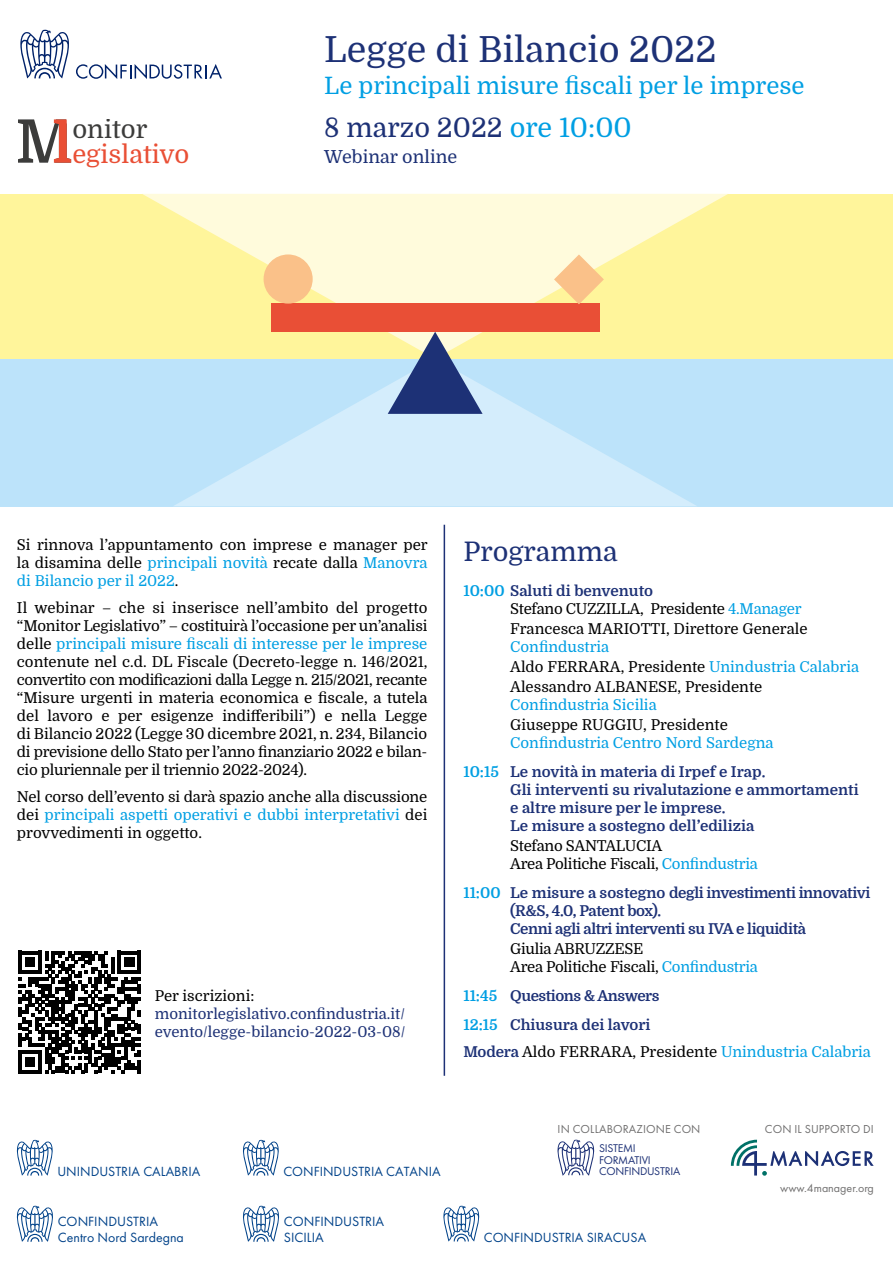
<style>
.page{position:relative;width:893px;height:1263px;background:#fff}
.page>*{position:absolute;margin:0;border:0;box-sizing:border-box;transform-origin:0 0}
.t1{font:36px "Domine";color:#1d3176}
.t2{font:27px "Domine";color:#1d3176}
.t3{font:25.65px "Domine";color:#e94f35}
.t4{font:25.65px "Domine";color:#3c3c3b}
.t5{font:24px "Domine";color:#009fe3}
.t6{font:18px "Domine";color:#1d3176}
.t7{font:15px/18px "Domine";color:#000;text-align:justify}
.t8{font:15px/18px "Domine";letter-spacing:-.02em;color:#000}
.t9{font:700 15px/18px "Domine";color:#1d3176}
.t10{font:700 15px/18px "Domine";letter-spacing:-.025em;color:#1d3176}
.t11{font:15px/29px "Domine";color:#009fe3}
.t12{font:15px/18px "Domine";color:#1d3176}
.t13{font:13.95px "Futura PT";color:#004289}
.t14{font:13.8px "Futura PT";color:#004289}
.t15{font:12px "Futura PT";letter-spacing:.01em;color:#706f6f}
.t16{font:11.7px/11.7px "Futura PT";letter-spacing:-.025em;color:#1d3176}
.s1{color:#009fe3}
.s2{font-weight:700;color:#009fe3}
.s3{font-weight:700;color:#1d3176}
.s4{font-weight:700}
</style>
<div class="page">
<hr style="left:444px;top:525px;width:1px;height:551px;background:#1d3176">
<svg style="left:19px;top:951px;width:122px;height:122px"></svg>
<svg style="left:557px;top:1140px;width:38px;height:36px"></svg>
<svg style="left:731px;top:1140px;width:143px;height:36px"></svg>
<div style="left:0;top:194px;width:893px;height:312px;background:#fff59b"></div>
<div style="left:0;top:359px;width:893px;height:147px;background:#bce3fa"></div>
<svg style="left:174px;top:385px;width:522px;height:121px;fill:#d4edfc"></svg>
<svg style="left:143px;top:194px;width:585px;height:110px;fill:#fffbdc"></svg>
<div style="left:271px;top:304px;width:329px;height:28px;background:#e94f36"></div>
<svg style="left:388px;top:332px;width:95px;height:82px"></svg>
<div style="left:264px;top:254px;width:49px;height:50px;background:#fac189;border-radius:50%"></div>
<svg style="left:554px;top:254px;width:50px;height:50px"></svg>
<svg style="left:18px;top:119px;width:53px;height:44px"></svg>
<svg style="left:20px;top:30px;width:49px;height:48px"></svg>
<svg style="left:76px;top:64px;width:146px;height:15px"></svg>
<svg style="left:243px;top:1140px;width:36px;height:35px"></svg>
<svg style="left:17px;top:1140px;width:36px;height:35px"></svg>
<svg style="left:17px;top:1206px;width:36px;height:36px"></svg>
<svg style="left:243px;top:1206px;width:36px;height:36px"></svg>
<svg style="left:443px;top:1206px;width:37px;height:35px"></svg>
<h3 class="t4" style="left:72px;top:115px;width:77px">onitor</h3>
<h3 class="t3" style="left:72px;top:140px;width:118px">egislativo</h3>
<h1 class="t1" style="left:324px;top:30px;width:394px">Legge di Bilancio 2022</h1>
<h3 class="t5" style="left:324px;top:72px;width:482px">Le principali misure fiscali per le imprese</h3>
<h2 class="t2" style="left:324px;top:113px;width:309px">8 marzo 2022 <span class="s1">ore 10:00</span></h2>
<p class="t6" style="left:324px;top:147px;width:134px">Webinar online</p>
<p class="t7" style="left:17px;top:536px;width:412px">Si rinnova l’appuntamento con imprese e manager per la disamina delle <span class="s1">principali novità</span> recate dalla <span class="s1">Manovra di Bilancio per il 2022</span>.</p>
<p class="t7" style="left:17px;top:599px;width:412px">Il webinar – che si inserisce nell’ambito del progetto “Monitor Legislativo” – costituirà l’occasione per un’analisi delle <span class="s1">principali misure fiscali di interesse per le imprese </span>contenute nel c.d. DL Fiscale (Decreto-legge n. 146/2021, convertito con modificazioni dalla Legge n. 215/2021, recante “Misure urgenti in materia economica e fiscale, a tutela del lavoro e per esigenze indifferibili”) e nella Legge di Bilancio 2022 (Legge 30 dicembre 2021, n. 234, Bilancio di previsione dello Stato per l’anno finanziario 2022 e bilan&shy;cio pluriennale per il triennio 2022-2024).</p>
<p class="t7" style="left:17px;top:788px;width:412px">Nel corso dell’evento si darà spazio anche alla discussione dei <span class="s1">principali aspetti operativi e dubbi interpretativi</span> dei provvedimenti in oggetto.</p>
<p class="t7" style="left:155px;top:987px;width:101px">Per iscrizioni:</p>
<p class="t12" style="left:155px;top:1005px;width:252px">monitorlegislativo.confindustria.it/ evento/legge-bilancio-2022-03-08/</p>
<h2 class="t2" style="left:463px;top:536px;width:156px">Programma</h2>
<p class="t8" style="left:510px;top:582px;width:293px;text-indent:-47px"><span class="s2">10:00</span> <span class="s3">Saluti di benvenuto<br></span>Stefano CUZZILLA, Presidente <span class="s1">4.Manager</span></p>
<p class="t7" style="left:510px;top:620px;width:299px">Francesca MARIOTTI, Direttore Generale</p>
<p class="t7" style="left:510px;top:637px;width:350px;line-height:20px;text-align:left"><span class="s1">Confindustria<br></span>Aldo FERRARA, Presidente <span class="s1">Unindustria Calabria<br></span>Alessandro ALBANESE, Presidente</p>
<p class="t11" style="left:510px;top:691px;width:148px">Confindustria Sicilia</p>
<p class="t7" style="left:510px;top:716px;width:219px">Giuseppe RUGGIU, Presidente</p>
<p class="t11" style="left:463px;top:729px;width:312px;text-indent:47px">Confindustria Centro Nord Sardegna<br><span class="s4">10:15</span> <span class="s3">Le novità in materia di Irpef e Irap.</span></p>
<p class="t9" style="left:510px;top:781px;width:350px">Gli interventi su rivalutazione e ammortamenti e altre misure per le imprese.<br>Le misure a sostegno dell’edilizia</p>
<p class="t8" style="left:510px;top:837px;width:249px">Stefano SANTALUCIA<br>Area Politiche Fiscali, <span class="s1">Confindustria</span></p>
<p class="t10" style="left:510px;top:884px;width:362px;text-indent:-47px"><span class="s1">11:00</span> Le misure a sostegno degli investimenti innovativi (R&amp;S, 4.0, Patent box).<br>Cenni agli altri interventi su IVA e liquidità</p>
<p class="t8" style="left:510px;top:940px;width:249px">Giulia ABRUZZESE<br>Area Politiche Fiscali, <span class="s1">Confindustria</span></p>
<p class="t9" style="left:463px;top:981px;width:198px;line-height:29px"><span class="s1">11:45</span> Questions &amp; Answers<br><span class="s1">12:15</span> Chiusura dei lavori</p>
<p class="t7" style="left:463px;top:1043px;width:409px"><span class="s3">Modera</span> Aldo FERRARA, Presidente <span class="s1">Unindustria Calabria</span></p>
<p class="t14" style="left:57px;top:1163px;width:145px">UNINDUSTRIA CALABRIA</p>
<p class="t14" style="left:283px;top:1163px;width:159px">CONFINDUSTRIA CATANIA</p>
<p class="t13" style="left:58px;top:1213px;width:102px">CONFINDUSTRIA</p>
<p class="t13" style="left:58px;top:1228px;width:128px">Centro Nord Sardegna</p>
<p class="t13" style="left:284px;top:1213px;width:102px">CONFINDUSTRIA</p>
<p class="t13" style="left:284px;top:1228px;width:42px">SICILIA</p>
<p class="t15" style="left:558px;top:1121px;width:144px">IN COLLABORAZIONE CON</p>
<p class="t15" style="left:765px;top:1121px;width:111px">CON IL SUPPORTO DI</p>
<p class="t16" style="left:599px;top:1142px;width:83px">SISTEMI<br>FORMATIVI<br>CONFINDUSTRIA</p>
<p class="t14" style="left:484px;top:1229px;width:164px">CONFINDUSTRIA SIRACUSA</p>
<p class="t15" style="left:780px;top:1181px;width:95px">www.4manager.org</p>
</div>
